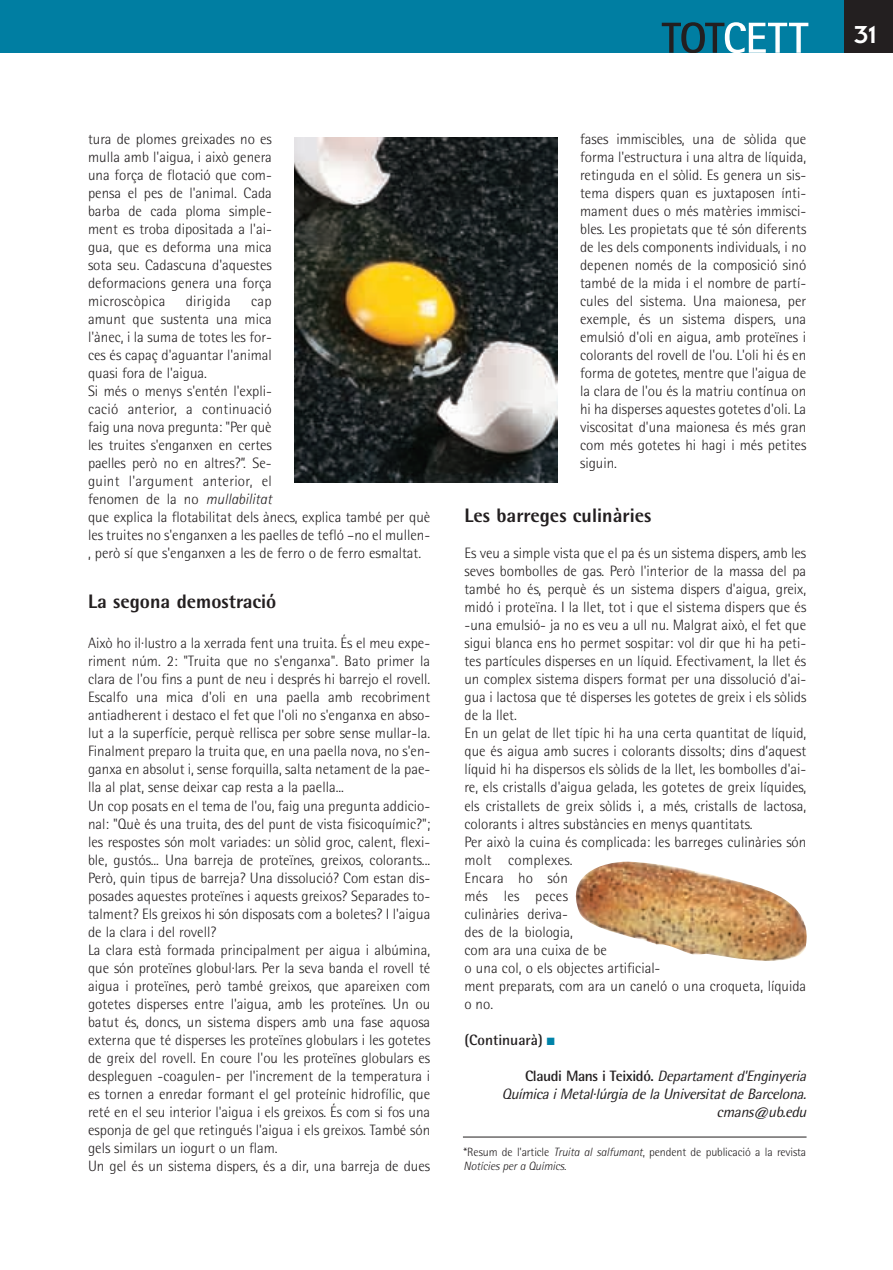
<style>
.page{position:relative;width:893px;height:1270px;background:#fff}
.page>*{position:absolute;margin:0;border:0;box-sizing:border-box;transform-origin:0 0}
.t1{font:27px "Insignia";color:#fff}
.t2{font:800 19.5px "Rotis Semi Sans";color:#231f20}
.t3{font:300 15px/18px "Rotis Semi Sans";color:#231f20}
.t4{font:italic 15px/18px "Rotis Semi Sans";color:#231f20;text-align:right}
.t5{font:700 15px "Rotis Semi Sans";color:#231f20}
.t6{font:300 15px "Rotis Semi Sans";letter-spacing:.02em;color:#231f20}
.t7{font:300 12px/13.5px "Rotis Semi Sans";letter-spacing:-.01em;color:#231f20}
.s1{font-style:italic}
.s2{color:#0083a9}
.s3{font-weight:700;font-style:normal}
</style>
<div class="page">
<div style="left:0;top:0;width:893px;height:53px;background:#007ea2"></div>
<svg style="left:662px;top:22px;width:146px;height:31px"></svg>
<div style="left:844px;top:0;width:49px;height:53px;background:#231f20"></div>
<img style="left:576px;top:861px;width:231px;height:99px">
<img style="left:294px;top:138px;width:264px;height:345px">
<hr style="left:463px;top:1136px;width:343px;height:1px;background:#231f20">
<p class="t3" style="left:88px;top:131px;width:185px;text-align:justify">tura de plomes greixades no es mulla amb l'aigua, i això genera una força de flotació que com&shy;pensa el pes de l'animal. Cada barba de cada ploma simple&shy;ment es troba dipositada a l'ai&shy;gua, que es deforma una mica sota seu. Cadascuna d'aquestes deformacions genera una força microscòpica</p>
<p class="t6" style="left:186px;top:296px;width:47px">dirigida</p>
<p class="t3" style="left:88px;top:293px;width:344px;text-indent:163px">cap<br>amunt que sustenta una mica<br>l'ànec, i la suma de totes les for-<br>ces és capaç d'aguantar l'animal<br>quasi fora de l'aigua.<br>Si més o menys s'entén l'expli-<br>cació anterior, a continuació<br>faig una nova pregunta: "Per què<br>les truites s'enganxen en certes<br>paelles però no en altres?”. Se-<br>guint l'argument anterior, el<br>fenomen de la no <span class="s1">mullabilitat<br></span>que explica la flotabilitat dels ànecs, explica també per què les truites no s'enganxen a les paelles de tefló –no el mullen-, però sí que s'enganxen a les de ferro o de ferro esmaltat.</p>
<h2 class="t2" style="left:88px;top:594px;width:190px">La segona demostració</h2>
<p class="t3" style="left:88px;top:635px;width:344px">Això ho il·lustro a la xerrada fent una truita. És el meu expe&shy;riment núm. 2: "Truita que no s'enganxa". Bato primer la clara de l'ou fins a punt de neu i després hi barrejo el rovell.<br>Escalfo una mica d'oli en una paella amb recobriment antiadherent i destaco el fet que l'oli no s'enganxa en abso&shy;lut a la superfície, perquè rellisca per sobre sense mullar-la.<br>Finalment preparo la truita que, en una paella nova, no s'en&shy;ganxa en absolut i, sense forquilla, salta netament de la pae&shy;lla al plat, sense deixar cap resta a la paella...<br>Un cop posats en el tema de l'ou, faig una pregunta addicio&shy;nal: "Què és una truita, des del punt de vista fisicoquímic?"; les respostes són molt variades: un sòlid groc, calent, flexi&shy;ble, gustós... Una barreja de proteïnes, greixos, colorants...<br>Però, quin tipus de barreja? Una dissolució? Com estan dis&shy;posades aquestes proteïnes i aquests greixos? Separades to&shy;talment? Els greixos hi són disposats com a boletes? I l'aigua de la clara i del rovell?<br>La clara està formada principalment per aigua i albúmina, que són proteïnes globul·lars. Per la seva banda el rovell té aigua i proteïnes, però també greixos, que apareixen com gotetes disperses entre l'aigua, amb les proteïnes. Un ou batut és, doncs, un sistema dispers amb una fase aquosa externa que té disperses les proteïnes globulars i les gotetes de greix del rovell. En coure l'ou les proteïnes globulars es despleguen -coagulen- per l'increment de la temperatura i es tornen a enredar formant el gel proteínic hidrofílic, que reté en el seu interior l'aigua i els greixos. És com si fos una esponja de gel que retingués l'aigua i els greixos. També són gels similars un iogurt o un flam.<br>Un gel és un sistema dispers, és a dir, una barreja de dues</p>
<p class="t3" style="left:580px;top:131px;width:228px;text-align:justify">fases immiscibles, una de sòlida que forma l'estructura i una altra de líquida, retinguda en el sòlid. Es genera un sis&shy;tema dispers quan es juxtaposen ínti&shy;mament dues o més matèries immisci&shy;bles. Les propietats que té són diferents de les dels components individuals, i no depenen només de la composició sinó també de la mida i el nombre de partí&shy;cules del sistema. Una maionesa, per exemple, és un sistema dispers, una emulsió d'oli en aigua, amb proteïnes i colorants del rovell de l'ou. L'oli hi és en forma de gotetes, mentre que l'aigua de la clara de l'ou és la matriu contínua on hi ha disperses aquestes gotetes d'oli. La viscositat d'una maionesa és més gran com més gotetes hi hagi i més petites siguin.</p>
<h2 class="t2" style="left:464px;top:508px;width:189px">Les barreges culinàries</h2>
<p class="t3" style="left:464px;top:545px;width:343px">Es veu a simple vista que el pa és un sistema dispers, amb les seves bombolles de gas. Però l'interior de la massa del pa també ho és, perquè és un sistema dispers d'aigua, greix, midó i proteïna. I la llet, tot i que el sistema dispers que és -una emulsió- ja no es veu a ull nu. Malgrat això, el fet que sigui blanca ens ho permet sospitar: vol dir que hi ha peti&shy;tes partícules disperses en un líquid. Efectivament, la llet és un complex sistema dispers format per una dissolució d'ai&shy;gua i lactosa que té disperses les gotetes de greix i els sòlids de la llet.<br>En un gelat de llet típic hi ha una certa quantitat de líquid, que és aigua amb sucres i colorants dissolts; dins d’aquest líquid hi ha dispersos els sòlids de la llet, les bombolles d'ai&shy;re, els cristalls d'aigua gelada, les gotetes de greix líquides, els cristallets de greix sòlids i, a més, cristalls de lactosa, colorants i altres substàncies en menys quantitats.<br>Per això la cuina és complicada: les barreges culinàries són molt complexes.<br>Encara ho són<br>més les peces<br>culinàries deriva-<br>des de la biologia,<br>com ara una cuixa de be<br>o una col, o els objectes artificial-<br>ment preparats, com ara un caneló o una croqueta, líquida o no.</p>
<p class="t5" style="left:464px;top:1034px;width:92px">(Continuarà) <span class="s2">■</span></p>
<p class="t4" style="left:502px;top:1067px;width:309px"><span class="s3">Cl a u d i M a n s i Te ixi d ó.</span> Departamentd'Enginyeria<br>Química iMetal·lúrgia de la Universitat de Barcelona. cmans@ub.edu</p>
<p class="t7" style="left:464px;top:1146px;width:344px">*Resum de l'article <span class="s1">Truita al salfumant</span>, pendent de publicació a la revista<br><span class="s1">Notícies per a Químics.</span></p>
<h1 class="t1" style="left:854px;top:26px;width:25px">31</h1>
</div>
